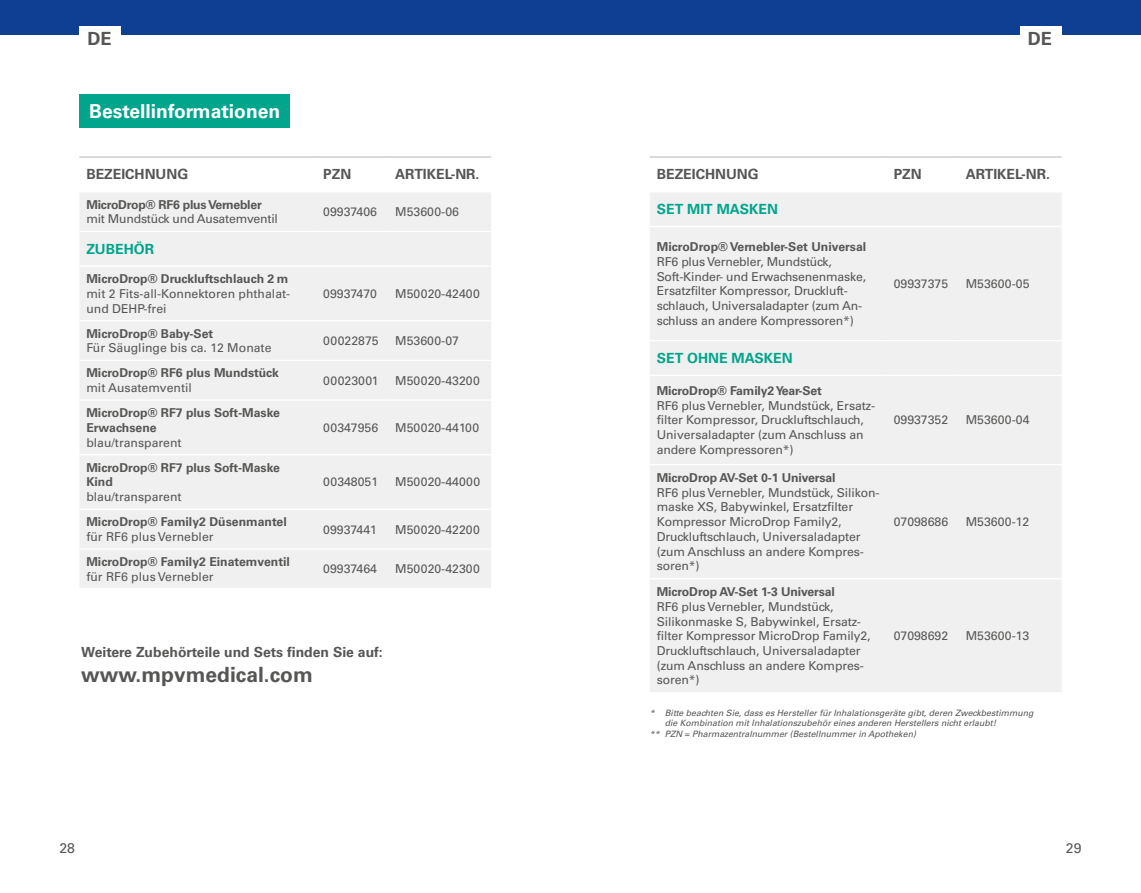
<style>
.page{position:relative;width:1141px;height:893px;background:#fff}
.page>*{position:absolute;margin:0;border:0;box-sizing:border-box;transform-origin:0 0}
.t1{font:700 21px "Univers LT Pro 65";color:#565655}
.t2{font:700 19.25px "Univers LT Pro 65";color:#fff}
.t3{font:700 18.2px "Univers LT Pro 65";color:#565655}
.t4{font:700 14px "Univers LT Pro 65";color:#565655}
.t5{font:700 14px "Univers LT Pro 65";color:#00a58c}
.t6{font:14px "Univers LT Pro 55 Roman";color:#565655}
.t7{font:12.25px/14.7px "Univers LT Pro 55 Roman";letter-spacing:-.01em;color:#565655}
.t8{font:700 12.25px/14.7px "Univers LT Pro 65";color:#565655}
.t9{font:700 12.25px "Univers LT Pro 65";letter-spacing:-.02em;color:#565655}
.t10{font:italic 8.75px "Univers LT Pro 55";color:#565655}
</style>
<div class="page">
<div style="left:0;top:0;width:1141px;height:35px;background:#0f3f93"></div>
<div style="left:79px;top:26px;width:42px;height:28px;background:#fff"></div>
<div style="left:1020px;top:26px;width:42px;height:28px;background:#fff"></div>
<div style="left:79px;top:94px;width:211px;height:34px;background:#00a58c"></div>
<div style="left:80px;top:193px;width:411px;height:395px;background:#f0f0f0"></div>
<hr style="left:79px;top:156px;width:237px;height:2px;background:#c5c6c6">
<hr style="left:316px;top:156px;width:72px;height:2px;background:#c5c6c6">
<hr style="left:388px;top:156px;width:103px;height:2px;background:#c5c6c6">
<hr style="left:79px;top:231px;width:237px;height:1px;background:#fff">
<hr style="left:79px;top:266px;width:237px;height:1px;background:#fff">
<hr style="left:79px;top:320px;width:237px;height:1px;background:#fff">
<hr style="left:79px;top:360px;width:237px;height:1px;background:#fff">
<hr style="left:79px;top:399px;width:237px;height:2px;background:#fff">
<hr style="left:79px;top:454px;width:237px;height:1px;background:#fff">
<hr style="left:79px;top:509px;width:237px;height:1px;background:#fff">
<hr style="left:79px;top:548px;width:237px;height:2px;background:#fff">
<hr style="left:316px;top:231px;width:72px;height:1px;background:#fff">
<hr style="left:388px;top:231px;width:103px;height:1px;background:#fff">
<hr style="left:316px;top:266px;width:72px;height:1px;background:#fff">
<hr style="left:388px;top:266px;width:103px;height:1px;background:#fff">
<hr style="left:316px;top:320px;width:72px;height:1px;background:#fff">
<hr style="left:388px;top:320px;width:103px;height:1px;background:#fff">
<hr style="left:316px;top:360px;width:72px;height:1px;background:#fff">
<hr style="left:388px;top:360px;width:103px;height:1px;background:#fff">
<hr style="left:316px;top:399px;width:72px;height:2px;background:#fff">
<hr style="left:388px;top:399px;width:103px;height:2px;background:#fff">
<hr style="left:316px;top:454px;width:72px;height:1px;background:#fff">
<hr style="left:388px;top:454px;width:103px;height:1px;background:#fff">
<hr style="left:316px;top:509px;width:72px;height:1px;background:#fff">
<hr style="left:388px;top:509px;width:103px;height:1px;background:#fff">
<hr style="left:316px;top:548px;width:72px;height:2px;background:#fff">
<hr style="left:388px;top:548px;width:103px;height:2px;background:#fff">
<div style="left:650px;top:193px;width:411px;height:499px;background:#f0f0f0"></div>
<hr style="left:650px;top:156px;width:237px;height:2px;background:#c5c6c6">
<hr style="left:887px;top:156px;width:72px;height:2px;background:#c5c6c6">
<hr style="left:959px;top:156px;width:103px;height:2px;background:#c5c6c6">
<hr style="left:650px;top:226px;width:237px;height:1px;background:#fff">
<hr style="left:650px;top:340px;width:237px;height:1px;background:#fff">
<hr style="left:650px;top:375px;width:237px;height:1px;background:#fff">
<hr style="left:650px;top:464px;width:237px;height:1px;background:#fff">
<hr style="left:650px;top:578px;width:237px;height:1px;background:#fff">
<hr style="left:887px;top:226px;width:72px;height:1px;background:#fff">
<hr style="left:959px;top:226px;width:103px;height:1px;background:#fff">
<hr style="left:887px;top:340px;width:72px;height:1px;background:#fff">
<hr style="left:959px;top:340px;width:103px;height:1px;background:#fff">
<hr style="left:887px;top:375px;width:72px;height:1px;background:#fff">
<hr style="left:959px;top:375px;width:103px;height:1px;background:#fff">
<hr style="left:887px;top:464px;width:72px;height:1px;background:#fff">
<hr style="left:959px;top:464px;width:103px;height:1px;background:#fff">
<hr style="left:887px;top:578px;width:72px;height:1px;background:#fff">
<hr style="left:959px;top:578px;width:103px;height:1px;background:#fff">
<h3 class="t3" style="left:87px;top:26px;width:26px">DE</h3>
<h3 class="t3" style="left:1028px;top:26px;width:26px">DE</h3>
<h2 class="t2" style="left:89px;top:98px;width:192px">Bestellinformationen</h2>
<p class="t4" style="left:86px;top:165px;width:103px">BEZEICHNUNG</p>
<p class="t4" style="left:323px;top:165px;width:29px">PZN</p>
<p class="t4" style="left:395px;top:165px;width:86px">ARTIKEL-NR.</p>
<p class="t9" style="left:86px;top:196px;width:177px">MicroDrop® RF6 plus Vernebler</p>
<p class="t7" style="left:86px;top:211px;width:193px">mit Mundstück und Ausatemventil</p>
<p class="t7" style="left:323px;top:204px;width:55px">09937406</p>
<p class="t7" style="left:395px;top:204px;width:65px">M53600-06</p>
<p class="t5" style="left:86px;top:239px;width:69px">ZUBEHÖR</p>
<p class="t8" style="left:86px;top:271px;width:204px">MicroDrop® Druckluftschlauch 2 m</p>
<p class="t7" style="left:86px;top:286px;width:205px">mit 2 Fits-all-Konnektoren phthalat&shy;und DEHP-frei</p>
<p class="t7" style="left:323px;top:286px;width:55px">09937470</p>
<p class="t7" style="left:395px;top:286px;width:86px">M50020-42400</p>
<p class="t8" style="left:86px;top:325px;width:129px">MicroDrop® Baby-Set</p>
<p class="t7" style="left:86px;top:340px;width:187px">Für Säuglinge bis ca. 12 Monate</p>
<p class="t7" style="left:323px;top:333px;width:57px">00022875</p>
<p class="t7" style="left:395px;top:333px;width:65px">M53600-07</p>
<p class="t8" style="left:86px;top:365px;width:194px">MicroDrop® RF6 plus Mundstück</p>
<p class="t7" style="left:86px;top:380px;width:107px">mit Ausatemventil</p>
<p class="t8" style="left:86px;top:405px;width:195px">MicroDrop® RF7 plus Soft-Maske<br>Erwachsene</p>
<p class="t7" style="left:86px;top:434px;width:97px">blau/transparent</p>
<p class="t8" style="left:86px;top:459px;width:195px">MicroDrop® RF7 plus Soft-Maske<br>Kind</p>
<p class="t7" style="left:86px;top:489px;width:97px">blau/transparent</p>
<p class="t8" style="left:86px;top:514px;width:202px">MicroDrop® Family2 Düsenmantel</p>
<p class="t7" style="left:86px;top:529px;width:129px">für RF6 plus Vernebler</p>
<p class="t8" style="left:86px;top:554px;width:205px">MicroDrop® Family2 Einatemventil</p>
<p class="t7" style="left:86px;top:568px;width:129px">für RF6 plus Vernebler</p>
<p class="t7" style="left:323px;top:372px;width:57px">00023001</p>
<p class="t7" style="left:395px;top:372px;width:86px">M50020-43200</p>
<p class="t7" style="left:323px;top:420px;width:56px">00347956</p>
<p class="t7" style="left:395px;top:420px;width:86px">M50020-44100</p>
<p class="t7" style="left:323px;top:474px;width:56px">00348051</p>
<p class="t7" style="left:395px;top:474px;width:87px">M50020-44000</p>
<p class="t7" style="left:323px;top:521px;width:55px">09937441</p>
<p class="t7" style="left:395px;top:521px;width:86px">M50020-42200</p>
<p class="t7" style="left:323px;top:561px;width:55px">09937464</p>
<p class="t7" style="left:395px;top:561px;width:86px">M50020-42300</p>
<p class="t4" style="left:81px;top:642px;width:303px">Weitere Zubehörteile und Sets finden Sie auf:</p>
<h1 class="t1" style="left:81px;top:660px;width:233px">www.mpvmedical.com</h1>
<p class="t4" style="left:657px;top:165px;width:103px">BEZEICHNUNG</p>
<p class="t4" style="left:894px;top:165px;width:29px">PZN</p>
<p class="t4" style="left:966px;top:165px;width:86px">ARTIKEL-NR.</p>
<p class="t5" style="left:657px;top:199px;width:123px">SET MIT MASKEN</p>
<p class="t8" style="left:657px;top:239px;width:211px">MicroDrop® Vernebler-Set Universal</p>
<p class="t7" style="left:657px;top:254px;width:211px">RF6 plus Vernebler, Mundstück, Soft-Kinder- und Erwachsenenmaske, Ersatzfilter Kompressor, Druckluft&shy;schlauch, Universaladapter (zum An&shy;schluss an andere Kompressoren*)</p>
<p class="t7" style="left:894px;top:276px;width:56px">09937375</p>
<p class="t7" style="left:966px;top:276px;width:65px">M53600-05</p>
<p class="t5" style="left:657px;top:348px;width:137px">SET OHNE MASKEN</p>
<p class="t8" style="left:657px;top:383px;width:167px">MicroDrop® Family2 Year-Set</p>
<p class="t7" style="left:657px;top:397px;width:220px">RF6 plus Vernebler, Mundstück, Ersatz&shy;filter Kompressor, Druckluftschlauch, Universaladapter (zum Anschluss an andere Kompressoren*)</p>
<p class="t8" style="left:657px;top:470px;width:180px">MicroDrop AV-Set 0-1 Universal</p>
<p class="t7" style="left:657px;top:484px;width:224px">RF6 plus Vernebler, Mundstück, Silikon&shy;maske XS, Babywinkel, Ersatzfilter<br>Kompressor MicroDrop Family2,<br>Druckluftschlauch, Universaladapter (zum Anschluss an andere Kompres&shy;soren*)</p>
<p class="t8" style="left:657px;top:584px;width:180px">MicroDrop AV-Set 1-3 Universal</p>
<p class="t7" style="left:657px;top:599px;width:215px">RF6 plus Vernebler, Mundstück,<br>Silikonmaske S, Babywinkel, Ersatz&shy;filter Kompressor MicroDrop Family2,<br>Druckluftschlauch, Universaladapter (zum Anschluss an andere Kompres&shy;soren*)</p>
<p class="t7" style="left:894px;top:412px;width:56px">09937352</p>
<p class="t7" style="left:966px;top:412px;width:65px">M53600-04</p>
<p class="t7" style="left:894px;top:514px;width:56px">07098686</p>
<p class="t7" style="left:966px;top:514px;width:65px">M53600-12</p>
<p class="t7" style="left:894px;top:628px;width:56px">07098692</p>
<p class="t7" style="left:966px;top:628px;width:65px">M53600-13</p>
<p class="t10" style="left:650px;top:707px;width:385px">* Bitte beachten Sie, dass es Hersteller für Inhalationsgeräte gibt, deren Zweckbestimmung</p>
<p class="t10" style="left:665px;top:717px;width:333px">die Kombination mit Inhalationszubehör eines anderen Herstellers nicht erlaubt!</p>
<p class="t10" style="left:650px;top:728px;width:268px">** PZN = Pharmazentralnummer (Bestellnummer in Apotheken)</p>
<p class="t6" style="left:60px;top:839px;width:17px">28</p>
<p class="t6" style="left:1066px;top:839px;width:17px">29</p>
</div>
